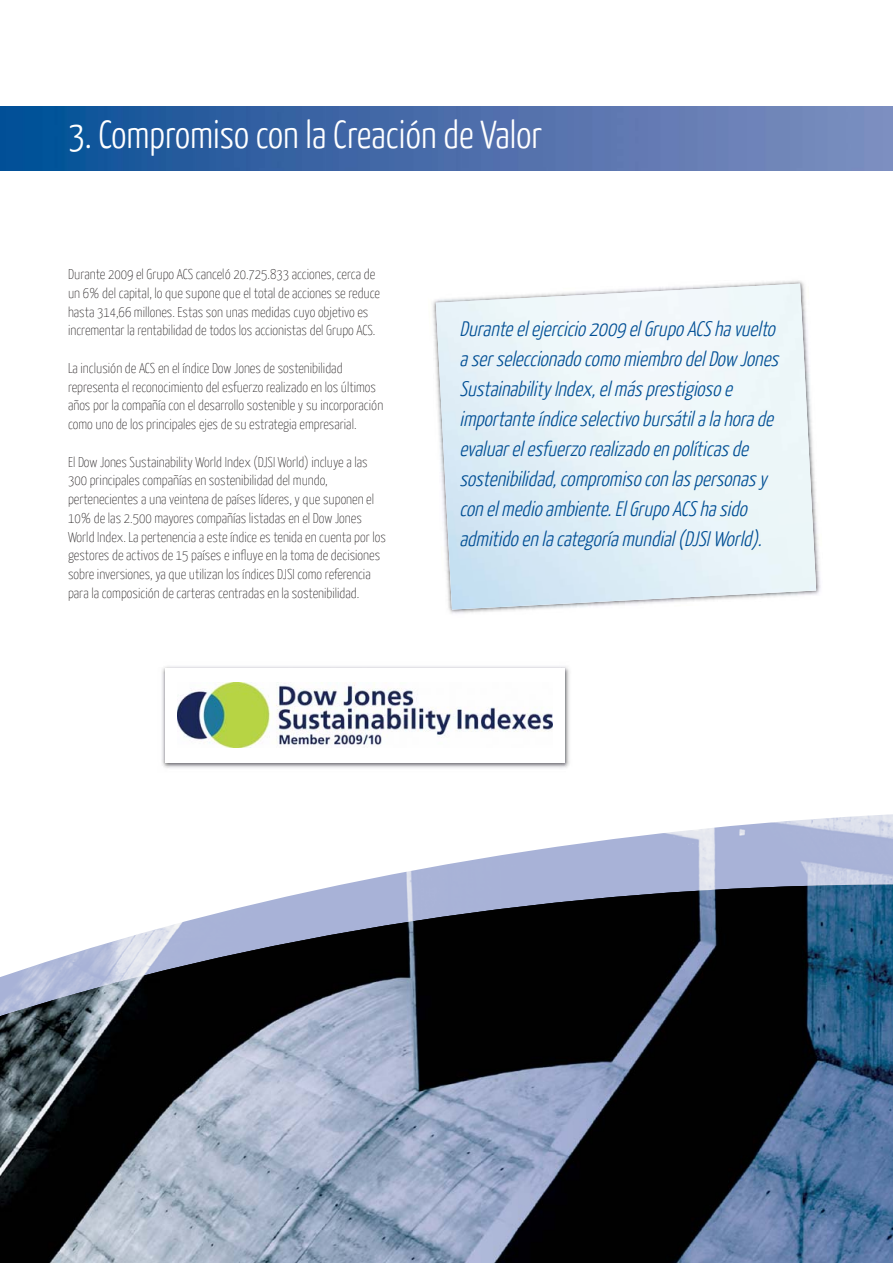
<style>
.page{position:relative;width:893px;height:1263px;background:#fff}
.page>*{position:absolute;margin:0;border:0;box-sizing:border-box;transform-origin:0 0}
.t1{font:300 39px "Yanone Kaffeesatz";color:#fff}
.t2{font:italic 300 21px/30px "Yanone Kaffeesatz";color:#004e94}
.t3{font:100 14.25px/18.8px "Yanone Kaffeesatz";color:#231f20}
</style>
<div class="page">
<img style="left:0;top:106px;width:893px;height:64px">
<img style="left:433px;top:280px;width:388px;height:334px">
<img style="left:436px;top:284px;width:380px;height:325px">
<img style="left:345px;top:814px;width:548px;height:70px">
<img style="left:0;top:884px;width:893px;height:379px">
<img style="left:162px;top:666px;width:408px;height:102px">
<div style="left:165px;top:668px;width:399px;height:94px;background:#fff"></div>
<img style="left:177px;top:683px;width:375px;height:65px">
<h1 class="t1" style="left:68px;top:119px;width:476px">3. Compromiso con la Creación de Valor</h1>
<p class="t3" style="left:68px;top:266px;width:313px">Durante 2009 el Grupo ACS canceló 20.725.833 acciones, cerca de un 6% del capital, lo que supone que el total de acciones se reduce hasta 314,66 millones. Estas son unas medidas cuyo objetivo es incrementar la rentabilidad de todos los accionistas del Grupo ACS.</p>
<p class="t3" style="left:68px;top:360px;width:317px">La inclusión de ACS en el índice Dow Jones de sostenibilidad representa el reconocimiento del esfuerzo realizado en los últimos años por la compañía con el desarrollo sostenible y su incorporación como uno de los principales ejes de su estrategia empresarial.</p>
<p class="t3" style="left:68px;top:453px;width:319px">El Dow Jones Sustainability World Index (DJSI World) incluye a las 300 principales compañías en sostenibilidad del mundo, pertenecientes a una veintena de países líderes, y que suponen el 10% de las 2.500 mayores compañías listadas en el Dow Jones World Index. La pertenencia a este índice es tenida en cuenta por los gestores de activos de 15 países e influye en la toma de decisiones sobre inversiones, ya que utilizan los índices DJSI como referencia para la composición de carteras centradas en la sostenibilidad.</p>
<p class="t2" style="left:459px;top:316px;width:325px">Durante elejercicio 2009 elGrupo ACS havuelto aserseleccionado como miembro delDow Jones Sustainability Index,elmás prestigioso e importante índice selectivo bursátilalahorade evaluarelesfuerzo realizado en políticas de sostenibilidad,compromiso con las personas y con elmedio ambiente.ElGrupo ACS hasido admitido en lacategoríamundial(DJSIWorld).</p>
</div>
